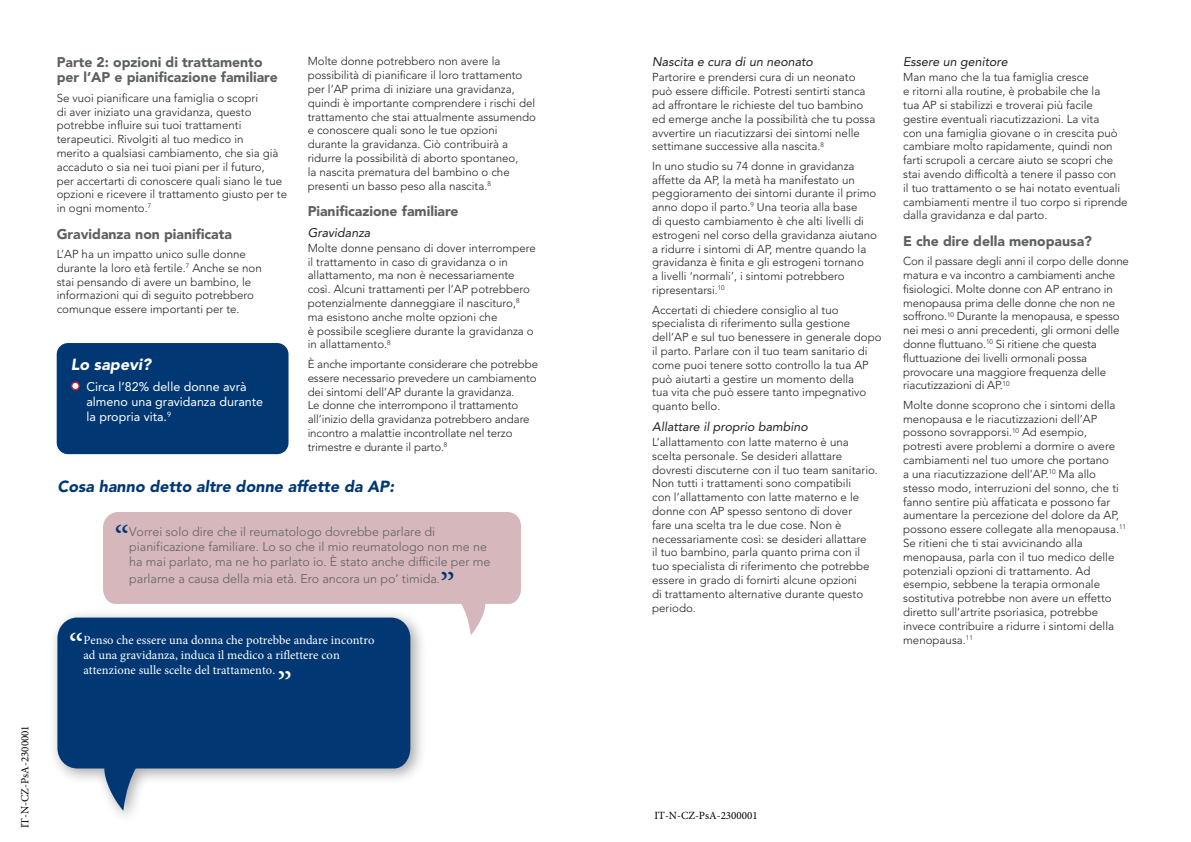
<style>
.page{position:relative;width:1191px;height:842px;background:#fff}
.page>*{position:absolute;margin:0;border:0;box-sizing:border-box;transform-origin:0 0}
.Quote_SMALL{font:37px "Minion Pro";color:#fff}
.Quote_SMALL-2{font:37px "Minion Pro";color:#013874}
.Subhead_L3{font:italic 900 16px "Avenir LT Std";color:#013874}
.Subhead_L2{font:italic 900 16px "Avenir LT Std";color:#fff}
.Subhead{font:900 14px/15px "Avenir LT Std";color:#5d6161}
.Quote_SMALL-3{font:300 12.5px/15px "Avenir LT Std";color:#5d6161}
.Quote_SMALL-4{font:12.5px/15px "Minion Pro";color:#fff}
.Subhead_L3-2{font:italic 12.5px "Avenir LT Std";color:#231f20}
.Bullet_points{font:12.5px/15px "Avenir LT Std";color:#fff}
.Body_copy{font:300 11.5px/13.8px "Avenir LT Std";color:#231f20}
.t1{font:11px "Minion Pro";color:#000}
</style>
<div class="page">
<div style="left:57px;top:343px;width:231px;height:111px;background:#013874;border-radius:11px"></div>
<div style="left:72px;top:382px;width:7px;height:8px;background:#fff;border-radius:50%"></div>
<div style="left:71px;top:381px;width:9px;height:9px;border:2px solid #be2538;border-radius:50%"></div>
<div style="left:49px;top:609px;width:378px;height:217px;background:#231f20;opacity:.4"></div>
<svg style="left:57px;top:618px;width:353px;height:193px;fill:#013874"></svg>
<svg style="left:103px;top:512px;width:418px;height:123px;background:#c5b3bd"></svg>
<p class="t1" style="left:17px;top:828px;width:105px;rotate:-90deg">IT-N-CZ-PsA-2300001</p>
<p class="Subhead" style="left:57px;top:55px;width:222px">Parte 2: opzioni di trattamento per l’AP e pianificazione familiare</p>
<p class="Body_copy" style="left:57px;top:91px;width:232px">Se vuoi pianificare una famiglia o scopri<br>di aver iniziato una gravidanza, questo potrebbe influire sui tuoi trattamenti terapeutici. Rivolgiti al tuo medico in<br>merito a qualsiasi cambiamento, che sia già accaduto o sia nei tuoi piani per il futuro,<br>per accertarti di conoscere quali siano le tue opzioni e ricevere il trattamento giusto per te in ogni momento.<sup>7</sup></p>
<p class="Subhead" style="left:57px;top:226px;width:177px">Gravidanza non pianificata</p>
<p class="Body_copy" style="left:57px;top:247px;width:207px">L’AP ha un impatto unico sulle donne durante la loro età fertile.<sup>7</sup> Anche se non stai pensando di avere un bambino, le informazioni qui di seguito potrebbero comunque essere importanti per te.</p>
<p class="Subhead_L2" style="left:71px;top:355px;width:82px">Lo sapevi?</p>
<p class="Bullet_points" style="left:86px;top:379px;width:178px">Circa l’82% delle donne avrà almeno una gravidanza durante la propria vita.<sup>9</sup></p>
<p class="Body_copy" style="left:308px;top:55px;width:230px">Molte donne potrebbero non avere la possibilità di pianificare il loro trattamento per l’AP prima di iniziare una gravidanza, quindi è importante comprendere i rischi del trattamento che stai attualmente assumendo e conoscere quali sono le tue opzioni durante la gravidanza. Ciò contribuirà a ridurre la possibilità di aborto spontaneo,<br>la nascita prematura del bambino o che presenti un basso peso alla nascita.<sup>8</sup></p>
<p class="Subhead" style="left:308px;top:204px;width:152px">Pianificazione familiare</p>
<p class="Subhead_L3-2" style="left:308px;top:225px;width:64px">Gravidanza</p>
<p class="Body_copy" style="left:308px;top:241px;width:230px">Molte donne pensano di dover interrompere il trattamento in caso di gravidanza o in allattamento, ma non è necessariamente così. Alcuni trattamenti per l’AP potrebbero potenzialmente danneggiare il nascituro,<sup>8 </sup>ma esistono anche molte opzioni che<br>è possibile scegliere durante la gravidanza o in allattamento.<sup>8</sup></p>
<p class="Body_copy" style="left:308px;top:357px;width:232px">È anche importante considerare che potrebbe essere necessario prevedere un cambiamento dei sintomi dell’AP durante la gravidanza.<br>Le donne che interrompono il trattamento all’inizio della gravidanza potrebbero andare incontro a malattie incontrollate nel terzo trimestre e durante il parto.<sup>8</sup></p>
<p class="Subhead_L3" style="left:57px;top:477px;width:338px">Cosa hanno detto altre donne affette da AP:</p>
<p class="Quote_SMALL-2" style="left:114px;top:514px;width:16px">“</p>
<p class="Quote_SMALL-3" style="left:129px;top:524px;width:363px">Vorrei solo dire che il reumatologo dovrebbe parlare di pianificazione familiare. Lo so che il mio reumatologo non me ne ha mai parlato, ma ne ho parlato io. È stato anche difficile per me</p>
<p class="Quote_SMALL-3" style="left:129px;top:571px;width:312px">parlarne a causa della mia età. Ero ancora un po’ timida.</p>
<p class="Quote_SMALL-2" style="left:440px;top:561px;width:16px">”</p>
<p class="Quote_SMALL" style="left:69px;top:622px;width:16px">“</p>
<p class="Quote_SMALL-4" style="left:83px;top:632px;width:292px">Penso che essere una donna che potrebbe andare incontro ad una gravidanza, induca il medico a riflettere con attenzione sulle scelte del trattamento.</p>
<h1 class="Quote_SMALL" style="left:292px;top:690px;width:16px;rotate:-180deg">“</h1>
<p class="Subhead_L3-2" style="left:652px;top:55px;width:162px">Nascita e cura di un neonato</p>
<p class="Body_copy" style="left:652px;top:71px;width:225px">Partorire e prendersi cura di un neonato può essere difficile. Potresti sentirti stanca ad affrontare le richieste del tuo bambino ed emerge anche la possibilità che tu possa avvertire un riacutizzarsi dei sintomi nelle settimane successive alla nascita.<sup>8</sup></p>
<p class="Body_copy" style="left:652px;top:159px;width:226px">In uno studio su 74 donne in gravidanza affette da AP, la metà ha manifestato un peggioramento dei sintomi durante il primo anno dopo il parto.<sup>9</sup> Una teoria alla base<br>di questo cambiamento è che alti livelli di estrogeni nel corso della gravidanza aiutano a ridurre i sintomi di AP, mentre quando la gravidanza è finita e gli estrogeni tornano<br>a livelli ‘normali’, i sintomi potrebbero ripresentarsi.<sup>10</sup></p>
<p class="Body_copy" style="left:652px;top:303px;width:231px">Accertati di chiedere consiglio al tuo specialista di riferimento sulla gestione dell’AP e sul tuo benessere in generale dopo il parto. Parlare con il tuo team sanitario di come puoi tenere sotto controllo la tua AP può aiutarti a gestire un momento della<br>tua vita che può essere tanto impegnativo quanto bello.</p>
<p class="Subhead_L3-2" style="left:652px;top:419px;width:157px">Allattare il proprio bambino</p>
<p class="Body_copy" style="left:652px;top:435px;width:227px">L’allattamento con latte materno è una scelta personale. Se desideri allattare dovresti discuterne con il tuo team sanitario.<br>Non tutti i trattamenti sono compatibili<br>con l’allattamento con latte materno e le donne con AP spesso sentono di dover<br>fare una scelta tra le due cose. Non è necessariamente così: se desideri allattare<br>il tuo bambino, parla quanto prima con il tuo specialista di riferimento che potrebbe essere in grado di fornirti alcune opzioni<br>di trattamento alternative durante questo periodo.</p>
<p class="Subhead_L3-2" style="left:903px;top:55px;width:106px">Essere un genitore</p>
<p class="Body_copy" style="left:903px;top:71px;width:226px">Man mano che la tua famiglia cresce<br>e ritorni alla routine, è probabile che la<br>tua AP si stabilizzi e troverai più facile gestire eventuali riacutizzazioni. La vita<br>con una famiglia giovane o in crescita può cambiare molto rapidamente, quindi non farti scrupoli a cercare aiuto se scopri che stai avendo difficoltà a tenere il passo con<br>il tuo trattamento o se hai notato eventuali cambiamenti mentre il tuo corpo si riprende dalla gravidanza e dal parto.</p>
<p class="Subhead" style="left:903px;top:233px;width:190px">E che dire della menopausa?</p>
<p class="Body_copy" style="left:903px;top:254px;width:227px">Con il passare degli anni il corpo delle donne matura e va incontro a cambiamenti anche fisiologici. Molte donne con AP entrano in menopausa prima delle donne che non ne soffrono.<sup>10</sup> Durante la menopausa, e spesso nei mesi o anni precedenti, gli ormoni delle donne fluttuano.<sup>10</sup> Si ritiene che questa fluttuazione dei livelli ormonali possa provocare una maggiore frequenza delle riacutizzazioni di AP.<sup>10</sup></p>
<p class="Body_copy" style="left:903px;top:398px;width:224px">Molte donne scoprono che i sintomi della menopausa e le riacutizzazioni dell’AP possono sovrapporsi.<sup>10</sup> Ad esempio, potresti avere problemi a dormire o avere cambiamenti nel tuo umore che portano<br>a una riacutizzazione dell’AP.<sup>10</sup> Ma allo stesso modo, interruzioni del sonno, che ti fanno sentire più affaticata e possono far aumentare la percezione del dolore da AP, possono essere collegate alla menopausa.<sup>11<br></sup>Se ritieni che ti stai avvicinando alla menopausa, parla con il tuo medico delle potenziali opzioni di trattamento. Ad esempio, sebbene la terapia ormonale sostitutiva potrebbe non avere un effetto diretto sull’artrite psoriasica, potrebbe invece contribuire a ridurre i sintomi della menopausa.<sup>11</sup></p>
<p class="t1" style="left:654px;top:808px;width:105px">IT-N-CZ-PsA-2300001</p>
</div>
